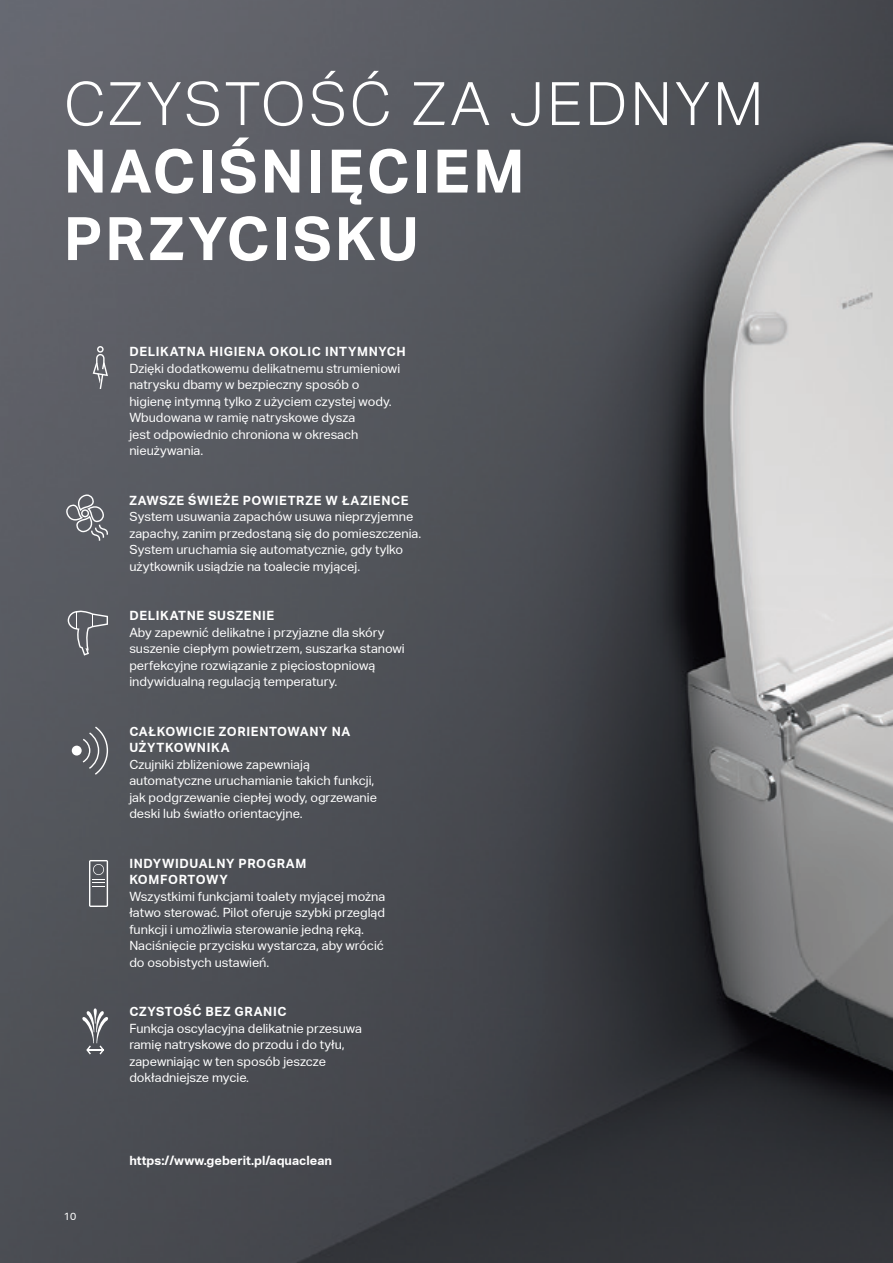
<style>
.page{position:relative;width:893px;height:1263px;background:#fff}
.page>*{position:absolute;margin:0;border:0;box-sizing:border-box;transform-origin:0 0}
.t1{font:700 60px/67.5px "Aktiv Grotesk Geberit";letter-spacing:.05em;color:#fff}
.t2{font:300 60px "Aktiv Grotesk Geberit";letter-spacing:.05em;color:#fff}
.t3{font:12.75px/16.5px "Aktiv Grotesk Geberit";color:#fff}
.t4{font:700 12.75px/16.5px "Aktiv Grotesk Geberit";letter-spacing:.05em;color:#fff}
.t5{font:700 12.75px "Aktiv Grotesk Geberit";color:#fff}
.t6{font:10.5px "Aktiv Grotesk Geberit";color:#fff}
</style>
<div class="page">
<img style="left:0;top:0;width:893px;height:1263px">
<svg style="left:93px;top:346px;width:15px;height:43px"></svg>
<svg style="left:66px;top:494px;width:42px;height:47px;background:#76787e"></svg>
<svg style="left:68px;top:611px;width:40px;height:44px;background:#6d6f74"></svg>
<div style="left:72px;top:746px;width:10px;height:9px;background:#fff;border-radius:50%"></div>
<svg style="left:83px;top:726px;width:25px;height:49px"></svg>
<svg style="left:89px;top:860px;width:19px;height:47px"></svg>
<svg style="left:82px;top:1008px;width:26px;height:46px"></svg>
<h1 class="t2" style="left:64px;top:69px;width:701px">CZYSTOŚĆ ZA JEDNYM</h1>
<h1 class="t1" style="left:64px;top:138px;width:462px">NACIŚNIĘCIEM<br>PRZYCISKU</h1>
<p class="t4" style="left:129px;top:343px;width:278px">DELIKATNA HIGIENA OKOLIC INTYMNYCH</p>
<p class="t3" style="left:129px;top:360px;width:272px">Dzięki dodatkowemu delikatnemu strumieniowi natrysku dbamy w bezpieczny sposób o higienę intymną tylko z użyciem czystej wody.<br>Wbudowana w ramię natryskowe dysza<br>jest odpowiednio chroniona w okresach nieużywania.</p>
<p class="t4" style="left:129px;top:492px;width:281px">ZAWSZE ŚWIEŻE POWIETRZE W ŁAZIENCE</p>
<p class="t3" style="left:129px;top:508px;width:293px">System usuwania zapachów usuwa nieprzyjemne zapachy, zanim przedostaną się do pomieszczenia.<br>System uruchamia się automatycznie, gdy tylko użytkownik usiądzie na toalecie myjącej.</p>
<p class="t4" style="left:129px;top:607px;width:146px">DELIKATNE SUSZENIE</p>
<p class="t3" style="left:129px;top:624px;width:277px">Aby zapewnić delikatne i przyjazne dla skóry suszenie ciepłym powietrzem, suszarka stanowi perfekcyjne rozwiązanie z pięciostopniową indywidualną regulacją temperatury.</p>
<p class="t4" style="left:129px;top:723px;width:223px">CAŁKOWICIE ZORIENTOWANY NA<br>UŻYTKOWNIKA</p>
<p class="t3" style="left:129px;top:756px;width:249px">Czujniki zbliżeniowe zapewniają automatyczne uruchamianie takich funkcji, jak podgrzewanie ciepłej wody, ogrzewanie deski lub światło orientacyjne.</p>
<p class="t4" style="left:129px;top:855px;width:179px">INDYWIDUALNY PROGRAM<br>KOMFORTOWY</p>
<p class="t3" style="left:129px;top:888px;width:257px">Wszystkimi funkcjami toalety myjącej można łatwo sterować. Pilot oferuje szybki przegląd funkcji i umożliwia sterowanie jedną ręką.<br>Naciśnięcie przycisku wystarcza, aby wrócić do osobistych ustawień.</p>
<p class="t4" style="left:129px;top:1003px;width:159px">CZYSTOŚĆ BEZ GRANIC</p>
<p class="t3" style="left:129px;top:1020px;width:234px">Funkcja oscylacyjna delikatnie przesuwa ramię natryskowe do przodu i do tyłu, zapewniając w ten sposób jeszcze dokładniejsze mycie.</p>
<p class="t6" style="left:64px;top:1211px;width:14px">10</p>
<p class="t5" style="left:129px;top:1153px;width:204px">https://www.geberit.pl/aquaclean</p>
</div>
